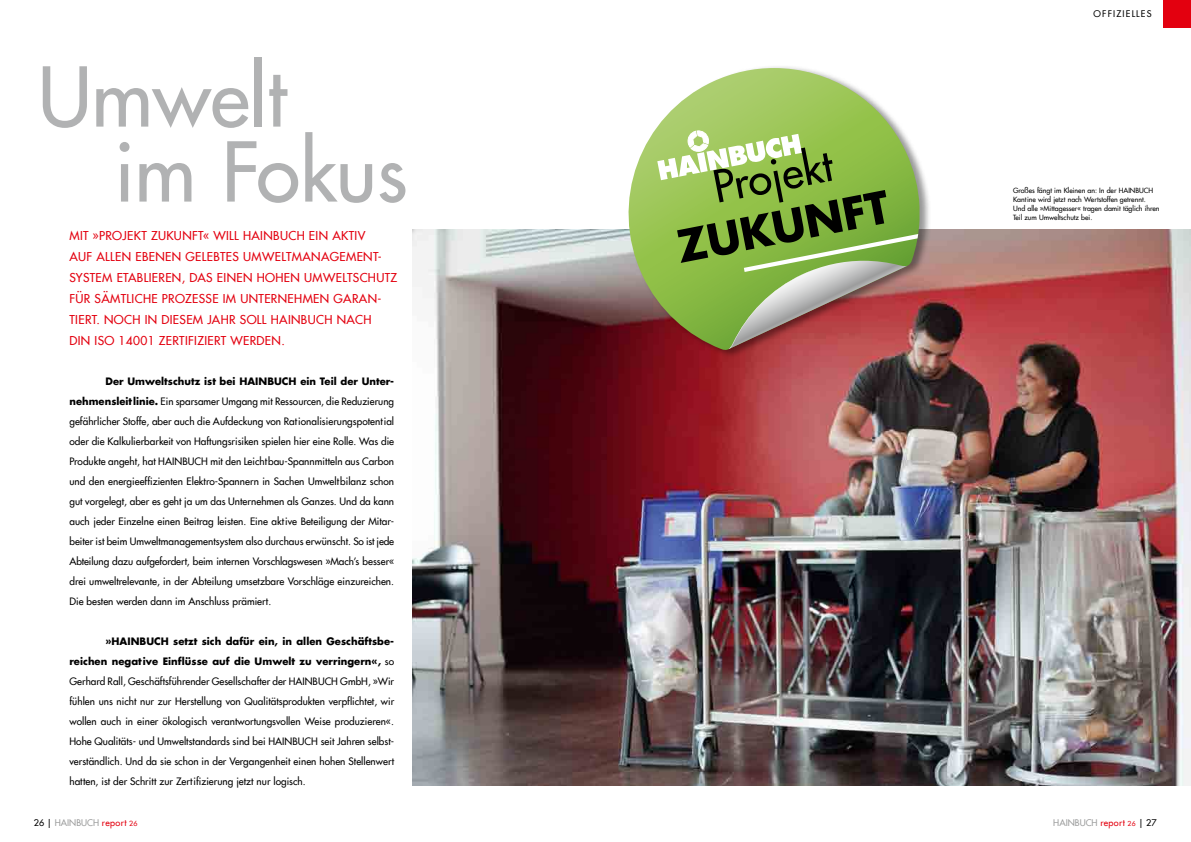
<style>
.page{position:relative;width:1191px;height:842px;background:#fff}
.page>*{position:absolute;margin:0;border:0;box-sizing:border-box;transform-origin:0 0}
.t1{font:500 80px/75px "Futura Com";color:#b1b2b3}
.t2{font:500 12px "Futura Com";letter-spacing:.03em;color:#e3000f}
.t3{font:500 10px/20px "Futura Com";letter-spacing:.005em;color:#000;text-align:justify}
.t4{font:500 9px "Futura Com";color:#9c9d9d}
.t5{font:500 9px "Futura Com";color:#000}
.t6{font:500 7px/9px "Futura Com";color:#000}
.s1{font-weight:700}
.s2{color:#000}
.s3{color:#e3000f}
.s4{font-size:7px;color:#e3000f}
.s5{font-size:6.7px;color:#e3000f}
</style>
<div class="page">
<img style="left:412px;top:230px;width:779px;height:555px">
<div style="left:628px;top:65px;width:303px;height:294px;background:#000;opacity:.41"></div>
<svg style="left:608px;top:68px;width:311px;height:282px"></svg>
<svg style="left:657px;top:130px;width:261px;height:219px;background:#8e9a56"></svg>
<div style="left:1162px;top:0;width:29px;height:28px;background:#e3000f"></div>
<h1 class="t1" style="left:114px;top:56px;width:295px;text-indent:-76px">Umwelt<br>im Fokus</h1>
<p class="t2" style="left:69px;top:226px;width:44px">Mit »Projekt</p>
<p class="t2" style="left:151px;top:226px;width:16px">Zukunft</p>
<p class="t2" style="left:203px;top:226px;width:18px">« will</p>
<p class="t2" style="left:243px;top:226px;width:73px">HAINBUCH ein</p>
<p class="t2" style="left:332px;top:226px;width:8px">aktiv</p>
<p class="t2" style="left:69px;top:247px;width:9px">auf</p>
<p class="t2" style="left:96px;top:247px;width:8px">allen</p>
<p class="t2" style="left:135px;top:247px;width:16px">Ebenen</p>
<p class="t2" style="left:185px;top:247px;width:8px">gelebtes</p>
<p class="t2" style="left:243px;top:247px;width:18px">Umweltmanagement</p>
<p class="t2" style="left:378px;top:247px;width:5px">-</p>
<p class="t2" style="left:69px;top:268px;width:22px">system</p>
<p class="t2" style="left:117px;top:268px;width:8px">etablieren</p>
<p class="t2" style="left:182px;top:268px;width:17px">, das</p>
<p class="t2" style="left:217px;top:268px;width:8px">einen</p>
<p class="t2" style="left:257px;top:268px;width:10px">hohen</p>
<p class="t2" style="left:304px;top:268px;width:18px">Umweltschutz</p>
<p class="t2" style="left:69px;top:289px;width:34px">für sämtliche</p>
<p class="t2" style="left:162px;top:289px;width:15px">Prozesse</p>
<p class="t2" style="left:223px;top:289px;width:35px">im Unternehmen</p>
<p class="t2" style="left:333px;top:289px;width:10px">garan</p>
<p class="t2" style="left:377px;top:289px;width:5px">-</p>
<p class="t2" style="left:69px;top:310px;width:7px">tiert</p>
<p class="t2" style="left:96px;top:310px;width:28px">. Noch</p>
<p class="t2" style="left:145px;top:310px;width:25px">in diesem</p>
<p class="t2" style="left:207px;top:310px;width:14px">Jahr</p>
<p class="t2" style="left:240px;top:310px;width:8px">soll</p>
<p class="t2" style="left:271px;top:310px;width:76px">HAINBUCH nach</p>
<p class="t2" style="left:69px;top:331px;width:97px">DIN ISO 14001 zertifiziert</p>
<p class="t2" style="left:230px;top:331px;width:10px">werden</p>
<p class="t2" style="left:281px;top:331px;width:5px">.</p>
<p class="t3" style="left:69px;top:371px;width:326px;text-indent:36px"><span class="s1">Der Umweltschutz ist bei HAINBUCH ein Teil der Unter&shy;nehmensleitlinie.</span> Ein sparsamer Umgang mit Ressourcen, die Reduzierung gefährlicher Stoffe, aber auch die Aufdeckung von Rationalisierungspotential oder die Kalkulierbarkeit von Haftungsrisiken spielen hier eine Rolle. Was die Produkte angeht, hat HAINBUCH mit den Leichtbau-Spannmitteln aus Carbon und den energieeffizienten Elektro-Spannern in Sachen Umweltbilanz schon gut vorgelegt, aber es geht ja um das Unternehmen als Ganzes. Und da kann auch jeder Einzelne einen Beitrag leisten. Eine aktive Beteiligung der Mitar&shy;beiter ist beim Umweltmanagementsystem also durchaus erwünscht. So ist jede Abteilung dazu aufgefordert, beim internen Vorschlagswesen »Mach’s besser« drei umweltrelevante, in der Abteilung umsetzbare Vorschläge einzureichen.<br>Die besten werden dann im Anschluss prämiert.</p>
<p class="t3" style="left:69px;top:631px;width:326px;text-indent:36px"><span class="s1">»HAINBUCH setzt sich dafür ein, in allen Geschäftsbe&shy;reichen negative Einflüsse auf die Umwelt zu verringern«,</span> so Gerhard Rall, Geschäftsführender Gesellschafter der HAINBUCH GmbH, »Wir fühlen uns nicht nur zur Herstellung von Qualitätsprodukten verpflichtet, wir wollen auch in einer ökologisch verantwortungsvollen Weise produzieren«.<br>Hohe Qualitäts- und Umweltstandards sind bei HAINBUCH seit Jahren selbst&shy;verständlich. Und da sie schon in der Vergangenheit einen hohen Stellenwert hatten, ist der Schritt zur Zertifizierung jetzt nur logisch.</p>
<p class="t5" style="left:1093px;top:7px;width:15px">Offizielles</p>
<p class="t6" style="left:1013px;top:185px;width:148px">Großes fängt im Kleinen an: In der HAINBUCH Kantine wird jetzt nach Wertstoffen getrennt.<br>Und alle »Mittagesser« tragen damit täglich ihren Teil zum Umweltschutz bei.</p>
<p class="t4" style="left:34px;top:816px;width:105px"><span class="s2">26 |</span> HAINBUCH <span class="s3">report</span> <span class="s4">26</span></p>
<p class="t4" style="left:1053px;top:816px;width:105px">HAINBUCH <span class="s3">report</span> <span class="s5">26</span> <span class="s2">| 27</span></p>
</div>
